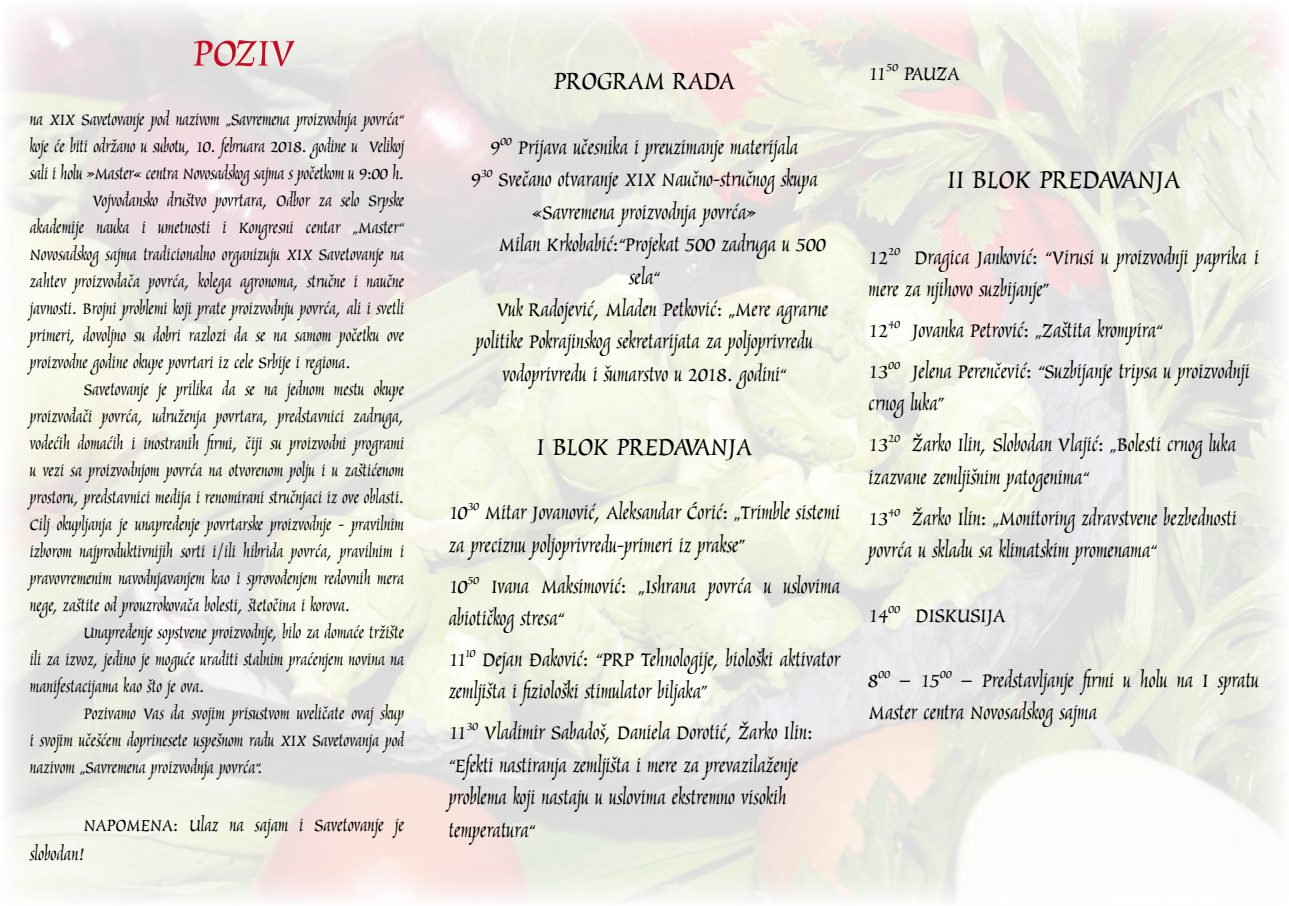
<style>
.page{position:relative;width:1289px;height:906px;background:#fff}
.page>*{position:absolute;margin:0;border:0;box-sizing:border-box;transform-origin:0 0}
.t1{font:54px "Marigold";color:#cd071e}
.t2{font:36px "Marigold";color:#000}
.t3{font:34.5px "Marigold";color:#000}
.t4{font:27px/32.4px "Marigold";color:#000}
.t5{font:24px/28.8px "Marigold";color:#000}
.t6{font:22.5px "Marigold";color:#000}
</style>
<div class="page">
<h1 class="t1" style="left:193px;top:20px;width:103px">POZIV</h1>
<p class="t6" style="left:30px;top:106px;width:376px">na XIX Savetovanje pod nazivom „Savremena proizvodnja povrća“</p>
<p class="t6" style="left:30px;top:133px;width:376px">koje će biti održano u subotu, 10. februara 2018. godine u Velikoj</p>
<p class="t6" style="left:30px;top:160px;width:376px">sali i holu »Master« centra Novosadskog sajma s početkom u 9:00 h.</p>
<p class="t6" style="left:92px;top:187px;width:313px">Vojvođansko društvo povrtara, Odbor za selo Srpske</p>
<p class="t6" style="left:30px;top:214px;width:376px">akademije nauka i umetnosti i Kongresni centar „Master“</p>
<p class="t6" style="left:30px;top:241px;width:376px">Novosadskog sajma tradicionalno organizuju XIX Savetovanje na</p>
<p class="t6" style="left:30px;top:268px;width:376px">zahtev proizvođača povrća, kolega agronoma, stručne i naučne</p>
<p class="t6" style="left:30px;top:295px;width:376px">javnosti. Brojni problemi koji prate proizvodnju povrća, ali i svetli</p>
<p class="t6" style="left:30px;top:322px;width:376px">primeri, dovoljno su dobri razlozi da se na samom početku ove</p>
<p class="t6" style="left:30px;top:349px;width:322px">proizvodne godine okupe povrtari iz cele Srbije i regiona.</p>
<p class="t6" style="left:84px;top:376px;width:322px">Savetovanje je prilika da se na jednom mestu okupe</p>
<p class="t6" style="left:30px;top:403px;width:376px">proizvođači povrća, udruženja povrtara, predstavnici zadruga,</p>
<p class="t6" style="left:30px;top:430px;width:376px">vodećih domaćih i inostranih firmi, čiji su proizvodni programi</p>
<p class="t6" style="left:30px;top:457px;width:376px">u vezi sa proizvodnjom povrća na otvorenom polju i u zaštićenom</p>
<p class="t6" style="left:30px;top:484px;width:376px">prostoru, predstavnici medija i renomirani stručnjaci iz ove oblasti.</p>
<p class="t6" style="left:30px;top:511px;width:376px">Cilj okupljanja je unapređenje povrtarske proizvodnje - pravilnim</p>
<p class="t6" style="left:30px;top:538px;width:376px">izborom najproduktivnijih sorti i/ili hibrida povrća, pravilnim i</p>
<p class="t6" style="left:30px;top:565px;width:376px">pravovremenim navodnjavanjem kao i sprovođenjem redovnih mera</p>
<p class="t6" style="left:30px;top:592px;width:322px">nege, zaštite od prouzrokovača bolesti, štetočina i korova.</p>
<p class="t6" style="left:84px;top:619px;width:322px">Unapređenje sopstvene proizvodnje, bilo za domaće tržište</p>
<p class="t6" style="left:30px;top:646px;width:376px">ili za izvoz, jedino je moguće uraditi stalnim praćenjem novina na</p>
<p class="t6" style="left:30px;top:673px;width:176px">manifestacijama kao što je ova.</p>
<p class="t6" style="left:84px;top:700px;width:322px">Pozivamo Vas da svojim prisustvom uveličate ovaj skup</p>
<p class="t6" style="left:30px;top:727px;width:376px">i svojim učešćem doprinesete uspešnom radu XIX Savetovanja pod</p>
<p class="t6" style="left:30px;top:754px;width:234px">nazivom „Savremena proizvodnja povrća“.</p>
<p class="t5" style="left:30px;top:810px;width:376px;text-indent:54px">NAPOMENA: Ulaz na sajam i Savetovanje je slobodan!</p>
<h3 class="t3" style="left:554px;top:60px;width:30px">PROGRA</h3>
<h3 class="t3" style="left:644px;top:60px;width:46px">M RADA</h3>
<p class="t4" style="left:490px;top:130px;width:309px">9<sup>00</sup> Prijava učesnika i preuzimanje materijala</p>
<p class="t4" style="left:471px;top:163px;width:348px">9<sup>30</sup> Svečano otvaranje XIX Naučno-stručnog skupa</p>
<p class="t4" style="left:533px;top:195px;width:224px">«Savremena proizvodnja povrća»</p>
<p class="t4" style="left:499px;top:228px;width:329px">Milan Krkobabić:“Projekat 500 zadruga u 500</p>
<p class="t4" style="left:629px;top:260px;width:32px">sela“</p>
<p class="t4" style="left:496px;top:292px;width:333px">Vuk Radojević, Mladen Petković: „Mere agrarne</p>
<p class="t4" style="left:476px;top:325px;width:339px">politike Pokrajinskog sekretarijata za poljoprivredu</p>
<p class="t4" style="left:502px;top:357px;width:285px">vodoprivredu i šumarstvo u 2018. godini“</p>
<h3 class="t3" style="left:536px;top:426px;width:217px">I BLOK PREDAVANJA</h3>
<p class="t4" style="left:449px;top:496px;width:393px">10<sup>30</sup> Mitar Jovanović, Aleksandar Ćorić: „Trimble sistemi za preciznu poljoprivredu-primeri iz prakse”</p>
<p class="t4" style="left:449px;top:569px;width:393px">10<sup>50</sup> Ivana Maksimović: „Ishrana povrća u uslovima abiotičkog stresa“</p>
<p class="t4" style="left:449px;top:642px;width:393px">11<sup>10</sup> Dejan Đaković: “PRP Tehnologije, biološki aktivator zemljišta i fiziološki stimulator biljaka”</p>
<p class="t4" style="left:449px;top:716px;width:366px">11<sup>30</sup> Vladimir Sabadoš, Daniela Dorotić, Žarko Ilin: “Efekti nastiranja zemljišta i mere za prevazilaženje problema koji nastaju u uslovima ekstremno visokih temperatura“</p>
<p class="t4" style="left:868px;top:57px;width:93px">11<sup>50</sup> PAUZA</p>
<h2 class="t2" style="left:947px;top:158px;width:235px">II BLOK PREDAVANJA</h2>
<p class="t4" style="left:868px;top:240px;width:392px">12<sup>20</sup> Dragica Janković: “Virusi u proizvodnji paprika i mere za njihovo suzbijanje”</p>
<p class="t4" style="left:868px;top:309px;width:382px;line-height:41px">12<sup>40</sup> Jovanka Petrović: „Zaštita krompira“<br>13<sup>00</sup> Jelena Perenčević: “Suzbijanje tripsa u proizvodnji</p>
<p class="t4" style="left:868px;top:383px;width:369px;line-height:41px">crnog luka”<br>13<sup>20</sup> Žarko Ilin, Slobodan Vlajić: „Bolesti crnog luka</p>
<p class="t4" style="left:868px;top:456px;width:370px;line-height:41px">izazvane zemljišnim patogenima“<br>13<sup>40</sup> Žarko Ilin: „Monitoring zdravstvene bezbednosti</p>
<p class="t4" style="left:868px;top:533px;width:290px">povrća u skladu sa klimatskim promenama“</p>
<p class="t4" style="left:868px;top:598px;width:130px">14<sup>00</sup> DISKUSIJA</p>
<p class="t4" style="left:868px;top:663px;width:392px">8<sup>00</sup> – 15<sup>00</sup> – Predstavljanje firmi u holu na I spratu<br>Master centra Novosadskog sajma</p>
</div>
